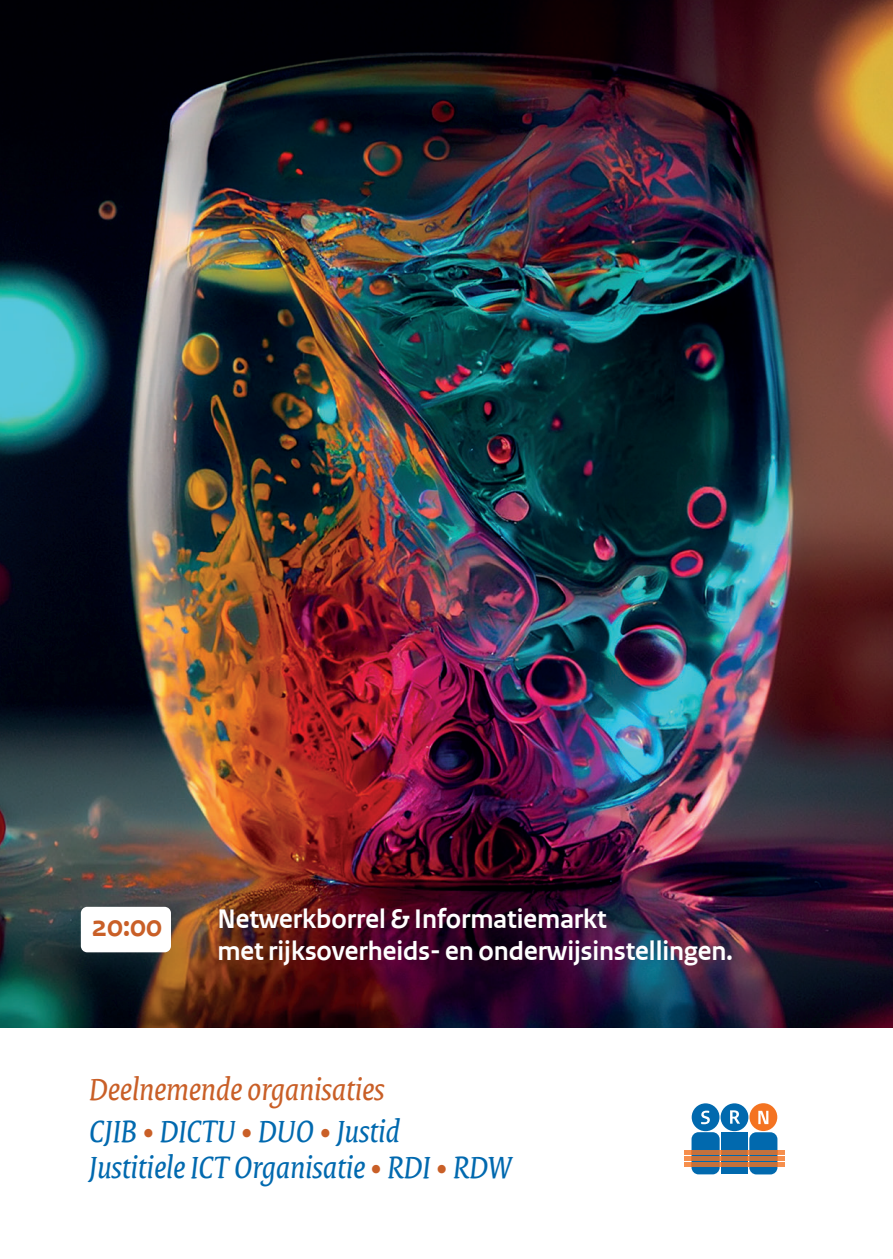
<style>
.page{position:relative;width:893px;height:1259px;background:#fff}
.page>*{position:absolute;margin:0;border:0;box-sizing:border-box;transform-origin:0 0}
.t1{font:italic 30px/41.7px "Rijksoverheid Serif";color:#c95f27}
.t2{font:italic 30px "Rijksoverheid Serif";color:#0169af}
.t3{font:700 30px "Rijksoverheid Sans Heading";color:#c95f27}
.t4{font:700 27px/32.4px "Rijksoverheid Sans Heading";color:#fff}
.s1{color:#0169af}
.s2{color:#c95f27}
</style>
<div class="page">
<img style="left:0;top:0;width:893px;height:1027px">
<div style="left:81px;top:907px;width:90px;height:45px;background:#fff;border-radius:6px"></div>
<div style="left:721px;top:1103px;width:27px;height:28px;background:#0169ae;border-radius:50%"></div>
<svg style="left:730px;top:1110px;width:10px;height:13px"></svg>
<div style="left:692px;top:1103px;width:27px;height:28px;background:#0169ae;border-radius:50%"></div>
<svg style="left:701px;top:1110px;width:9px;height:14px"></svg>
<div style="left:749px;top:1103px;width:28px;height:28px;background:#f47321;border-radius:50%"></div>
<svg style="left:758px;top:1110px;width:10px;height:14px"></svg>
<div style="left:721px;top:1132px;width:27px;height:42px;background:#0169ae"></div>
<div style="left:691px;top:1132px;width:29px;height:42px;background:#0169ae;border-radius:7px"></div>
<div style="left:749px;top:1132px;width:28px;height:42px;background:#0169ae;border-radius:7px"></div>
<div style="left:691px;top:1150px;width:29px;height:5px;background:#c3713d"></div>
<div style="left:691px;top:1156px;width:29px;height:5px;background:#c3713d"></div>
<div style="left:721px;top:1156px;width:27px;height:5px;background:#c3713d"></div>
<div style="left:721px;top:1150px;width:27px;height:5px;background:#c3713d"></div>
<div style="left:721px;top:1162px;width:27px;height:5px;background:#c3713d"></div>
<div style="left:749px;top:1150px;width:28px;height:5px;background:#c3713d"></div>
<div style="left:691px;top:1162px;width:29px;height:5px;background:#c3713d"></div>
<div style="left:749px;top:1156px;width:28px;height:5px;background:#c3713d"></div>
<div style="left:749px;top:1162px;width:28px;height:5px;background:#c3713d"></div>
<svg style="left:748px;top:1150px;width:1px;height:17px"></svg>
<svg style="left:720px;top:1150px;width:1px;height:17px"></svg>
<div style="left:777px;top:1156px;width:8px;height:5px;background:#f68f4d"></div>
<div style="left:777px;top:1150px;width:8px;height:5px;background:#f68f4d"></div>
<div style="left:777px;top:1162px;width:8px;height:5px;background:#f68f4d"></div>
<svg style="left:684px;top:1150px;width:7px;height:17px"></svg>
<p class="t3" style="left:92px;top:908px;width:72px">20:00</p>
<p class="t4" style="left:217px;top:902px;width:517px">Netwerkborrel &amp; Informatiemarkt<br>met rijksoverheids- en onderwijsinstellingen.</p>
<p class="t1" style="left:89px;top:1069px;width:312px">Deelnemende organisaties<br><span class="s1">CJIB</span> • <span class="s1">DICTU</span> • <span class="s1">DUO</span> • <span class="s1">Justid</span></p>
<p class="t2" style="left:89px;top:1149px;width:423px">Justitiele ICT Organisatie <span class="s2">•</span> RDI <span class="s2">•</span> RDW</p>
</div>
